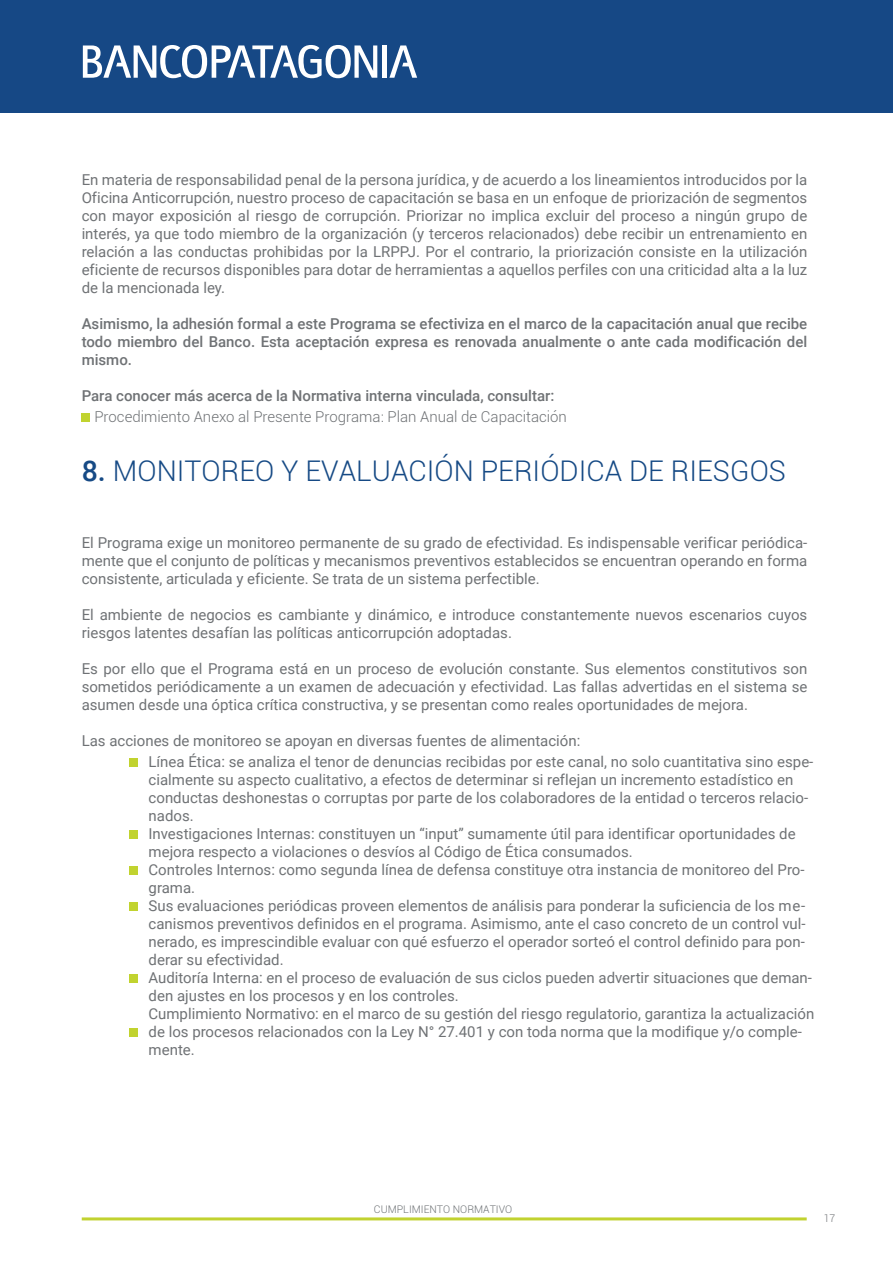
<style>
.page{position:relative;width:893px;height:1263px;background:#fff}
.page>*{position:absolute;margin:0;border:0;box-sizing:border-box;transform-origin:0 0}
.t1{font:300 28.5px "Roboto";color:#164a85}
.t2{font:15px/18px "Roboto";color:#6f7275;text-align:justify}
.t3{font:500 15px/18px "Roboto";color:#6f7275;text-align:justify}
.t4{font:300 15px "Roboto";color:#6f7275}
.t5{font:300 10.5px "Roboto";color:#6e7275}
.t6{font:300 10.5px "Roboto";color:#6f7275}
.s1{font-weight:500}
</style>
<div class="page">
<hr style="left:82px;top:1217px;width:725px;height:3px;background:#c1d230">
<div style="left:0;top:0;width:893px;height:113px;background:#164885"></div>
<div style="left:382px;top:45px;width:5px;height:33px;background:#fff"></div>
<svg style="left:389px;top:45px;width:28px;height:33px"></svg>
<svg style="left:83px;top:45px;width:294px;height:33px"></svg>
<div style="left:82px;top:414px;width:8px;height:8px;background:#c1d32f"></div>
<div style="left:130px;top:758px;width:8px;height:8px;background:#c1d32f"></div>
<div style="left:130px;top:830px;width:8px;height:8px;background:#c1d32f"></div>
<div style="left:130px;top:866px;width:8px;height:8px;background:#c1d32f"></div>
<div style="left:130px;top:902px;width:8px;height:8px;background:#c1d32f"></div>
<div style="left:130px;top:974px;width:8px;height:8px;background:#c1d32f"></div>
<div style="left:130px;top:1028px;width:8px;height:8px;background:#c1d32f"></div>
<p class="t2" style="left:82px;top:170px;width:727px">En materia de responsabilidad penal de la persona jurídica, y de acuerdo a los lineamientos introducidos por la Oficina Anticorrupción, nuestro proceso de capacitación se basa en un enfoque de priorización de segmentos con mayor exposición al riesgo de corrupción. Priorizar no implica excluir del proceso a ningún grupo de interés, ya que todo miembro de la organización (y terceros relacionados) debe recibir un entrenamiento en relación a las conductas prohibidas por la LRPPJ. Por el contrario, la priorización consiste en la utilización eficiente de recursos disponibles para dotar de herramientas a aquellos perfiles con una criticidad alta a la luz de la mencionada ley.</p>
<p class="t3" style="left:82px;top:314px;width:727px">Asimismo, la adhesión formal a este Programa se efectiviza en el marco de la capacitación anual que recibe todo miembro del Banco. Esta aceptación expresa es renovada anualmente o ante cada modificación del mismo.</p>
<p class="t3" style="left:82px;top:386px;width:474px">Para conocer más acerca de la Normativa interna vinculada, consultar:</p>
<p class="t4" style="left:94px;top:406px;width:474px">Procedimiento Anexo al Presente Programa: Plan Anual de Capacitación</p>
<h1 class="t1" style="left:82px;top:451px;width:706px"><span class="s1">8.</span> MONITOREO Y EVALUACIÓN PERIÓDICA DE RIESGOS</h1>
<p class="t2" style="left:82px;top:533px;width:727px">El Programa exige un monitoreo permanente de su grado de efectividad. Es indispensable verificar periódica&shy;mente que el conjunto de políticas y mecanismos preventivos establecidos se encuentran operando en forma consistente, articulada y eficiente. Se trata de un sistema perfectible.</p>
<p class="t2" style="left:82px;top:605px;width:727px">El ambiente de negocios es cambiante y dinámico, e introduce constantemente nuevos escenarios cuyos riesgos latentes desafían las políticas anticorrupción adoptadas.</p>
<p class="t2" style="left:82px;top:659px;width:727px">Es por ello que el Programa está en un proceso de evolución constante. Sus elementos constitutivos son sometidos periódicamente a un examen de adecuación y efectividad. Las fallas advertidas en el sistema se asumen desde una óptica crítica constructiva, y se presentan como reales oportunidades de mejora.</p>
<p class="t2" style="left:148px;top:729px;width:666px;line-height:21px;text-indent:-67px">Las acciones de monitoreo se apoyan en diversas fuentes de alimentación:<br>Línea Ética: se analiza el tenor de denuncias recibidas por este canal, no solo cuantitativa sino espe-</p>
<p class="t2" style="left:148px;top:770px;width:667px;text-align:left">cialmente su aspecto cualitativo, a efectos de determinar si reflejan un incremento estadístico en conductas deshonestas o corruptas por parte de los colaboradores de la entidad o terceros relacio&shy;nados.<br>Investigaciones Internas: constituyen un “input” sumamente útil para identificar oportunidades de mejora respecto a violaciones o desvíos al Código de Ética consumados.<br>Controles Internos: como segunda línea de defensa constituye otra instancia de monitoreo del Pro&shy;grama.<br>Sus evaluaciones periódicas proveen elementos de análisis para ponderar la suficiencia de los me&shy;canismos preventivos definidos en el programa. Asimismo, ante el caso concreto de un control vul&shy;nerado, es imprescindible evaluar con qué esfuerzo el operador sorteó el control definido para pon&shy;derar su efectividad.<br>Auditoría Interna: en el proceso de evaluación de sus ciclos pueden advertir situaciones que deman&shy;den ajustes en los procesos y en los controles.<br>Cumplimiento Normativo: en el marco de su gestión del riesgo regulatorio, garantiza la actualización de los procesos relacionados con la Ley N° 27.401 y con toda norma que la modifique y/o comple&shy;mente.</p>
<p class="t5" style="left:374px;top:1202px;width:140px">CUMPLIMIENTO NORMATIVO</p>
<p class="t6" style="left:824px;top:1211px;width:13px">17</p>
</div>
